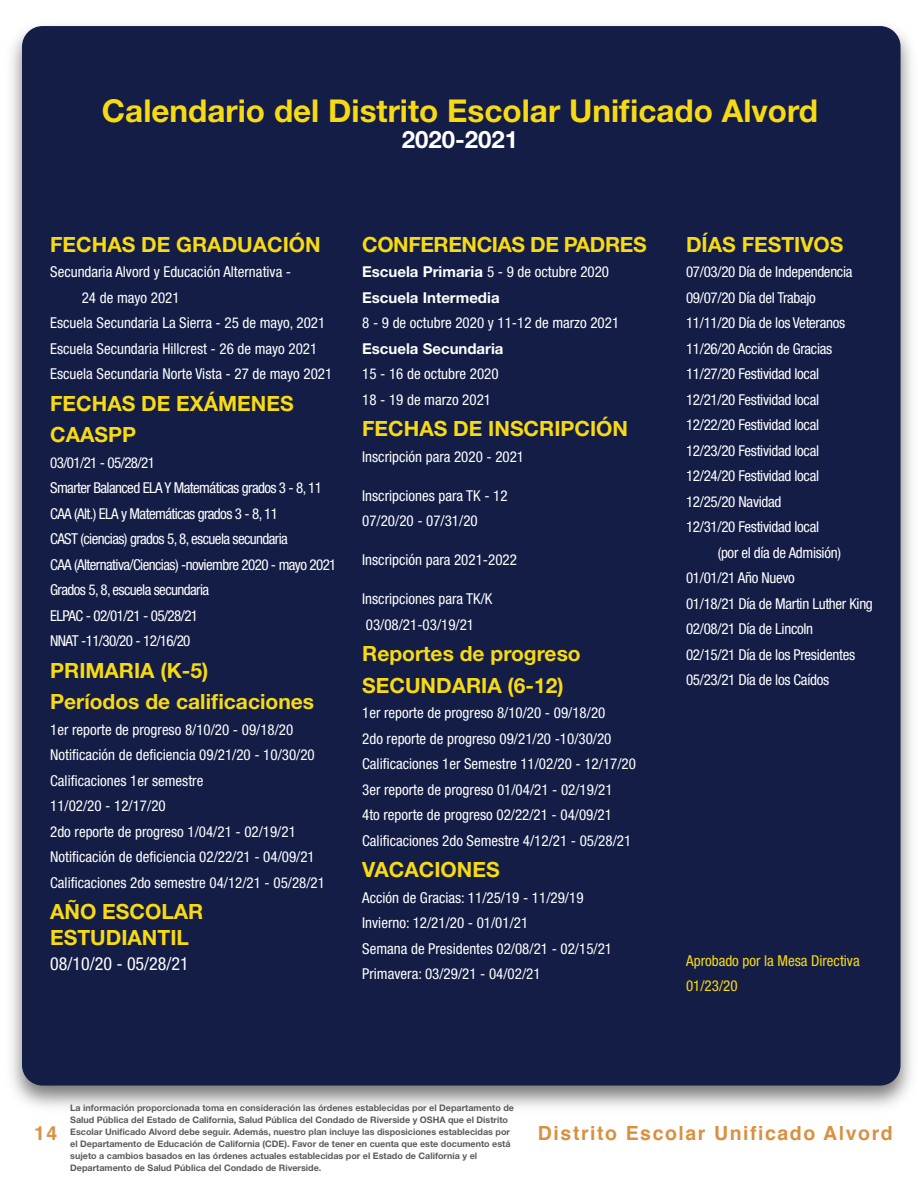
<style>
.page{position:relative;width:918px;height:1188px;background:#fff}
.page>*{position:absolute;margin:0;border:0;box-sizing:border-box;transform-origin:0 0}
.t1{font:700 31.5px "Helvetica Neue LT Std";color:#f8da14}
.t2{font:700 24px "Helvetica Neue LT Std";color:#fff}
.t3{font:700 21px/31.5px "Helvetica Neue LT Std";color:#f8da14}
.t4{font:700 21px "Helvetica Neue LT Std";letter-spacing:-.02em;color:#f8da14}
.t5{font:700 19.5px "Helvetica";letter-spacing:.08em;color:#d89142}
.t6{font:condensed 18px "Helvetica Neue LT Std";color:#fff}
.t7{font:condensed 15px/25.5px "Helvetica Neue LT Std";color:#fff}
.t8{font:condensed 15px/25.5px "Helvetica Neue LT Std";letter-spacing:-.02em;color:#fff}
.t9{font:condensed 15px/25.5px "Helvetica Neue LT Std";letter-spacing:-.04em;color:#fff}
.t10{font:700 15px/25.5px "Helvetica Neue LT Std";color:#fff}
.t11{font:condensed 15px/25.5px "Helvetica Neue LT Std";color:#f8da14}
.t12{font:700 9px/12px "Helvetica Neue LT Std";color:#5b5b5b}
.s1{font-weight:400;font-stretch:condensed}
</style>
<div class="page">
<div style="left:22px;top:26px;width:879px;height:1060px;background:#131d46;border-radius:20px"></div>
<h1 class="t1" style="left:102px;top:91px;width:718px">Calendario del Distrito Escolar Unificado Alvord</h1>
<h2 class="t2" style="left:402px;top:124px;width:118px">2020-2021</h2>
<h3 class="t3" style="left:50px;top:228px;width:272px">FECHAS DE GRADUACIÓN</h3>
<p class="t7" style="left:50px;top:259px;width:243px">Secundaria Alvord y Educación Alternativa -</p>
<p class="t7" style="left:82px;top:285px;width:99px">24 de mayo 2021</p>
<p class="t7" style="left:50px;top:310px;width:277px">Escuela Secundaria La Sierra - 25 de mayo, 2021</p>
<p class="t7" style="left:50px;top:336px;width:269px">Escuela Secundaria Hillcrest - 26 de mayo 2021</p>
<p class="t7" style="left:50px;top:361px;width:284px">Escuela Secundaria Norte Vista - 27 de mayo 2021</p>
<h3 class="t3" style="left:50px;top:387px;width:245px">FECHAS DE EXÁMENES<br>CAASPP</h3>
<p class="t9" style="left:50px;top:450px;width:288px">03/01/21 - 05/28/21<br>Smarter Balanced ELA Y Matemáticas grados 3 - 8, 11<br>CAA (Alt.) ELA y Matemáticas grados 3 - 8, 11<br>CAST (ciencias) grados 5, 8, escuela secundaria<br>CAA (Alternativa/Ciencias) -noviembre 2020 - mayo 2021<br>Grados 5, 8, escuela secundaria<br>ELPAC - 02/01/21 - 05/28/21<br>NNAT -11/30/20 - 12/16/20</p>
<h3 class="t3" style="left:50px;top:654px;width:265px">PRIMARIA (K-5)<br>Períodos de calificaciones</h3>
<p class="t7" style="left:50px;top:717px;width:276px">1er reporte de progreso 8/10/20 - 09/18/20<br>Notificación de deficiencia 09/21/20 - 10/30/20<br>Calificaciones 1er semestre<br>11/02/20 - 12/17/20<br>2do reporte de progreso 1/04/21 - 02/19/21<br>Notificación de deficiencia 02/22/21 - 04/09/21<br>Calificaciones 2do semestre 04/12/21 - 05/28/21</p>
<h3 class="t3" style="left:50px;top:899px;width:155px;line-height:25.5px">AÑO ESCOLAR<br>ESTUDIANTIL</h3>
<p class="t6" style="left:50px;top:954px;width:140px">08/10/20 - 05/28/21</p>
<h3 class="t4" style="left:362px;top:231px;width:286px">CONFERENCIAS DE PADRES</h3>
<p class="t10" style="left:362px;top:259px;width:248px">Escuela Primaria <span class="s1">5 - 9 de octubre 2020<br></span>Escuela Intermedia</p>
<p class="t7" style="left:362px;top:310px;width:259px">8 - 9 de octubre 2020 y 11-12 de marzo 2021</p>
<p class="t10" style="left:362px;top:335px;width:143px">Escuela Secundaria</p>
<p class="t7" style="left:362px;top:361px;width:138px">15 - 16 de octubre 2020<br>18 - 19 de marzo 2021</p>
<h3 class="t3" style="left:362px;top:413px;width:268px">FECHAS DE INSCRIPCIÓN</h3>
<p class="t7" style="left:362px;top:444px;width:163px">Inscripción para 2020 - 2021</p>
<p class="t7" style="left:362px;top:483px;width:147px">Inscripciones para TK - 12<br>07/20/20 - 07/31/20</p>
<p class="t7" style="left:362px;top:547px;width:156px">Inscripción para 2021-2022</p>
<p class="t7" style="left:362px;top:586px;width:132px">Inscripciones para TK/K<br>03/08/21-03/19/21</p>
<h3 class="t3" style="left:362px;top:638px;width:220px">Reportes de progreso<br>SECUNDARIA (6-12)</h3>
<p class="t7" style="left:362px;top:700px;width:275px">1er reporte de progreso 8/10/20 - 09/18/20<br>2do reporte de progreso 09/21/20 -10/30/20<br>Calificaciones 1er Semestre 11/02/20 - 12/17/20<br>3er reporte de progreso 01/04/21 - 02/19/21<br>4to reporte de progreso 02/22/21 - 04/09/21<br>Calificaciones 2do Semestre 4/12/21 - 05/28/21</p>
<h3 class="t3" style="left:362px;top:854px;width:139px">VACACIONES</h3>
<p class="t7" style="left:362px;top:885px;width:251px">Acción de Gracias: 11/25/19 - 11/29/19<br>Invierno: 12/21/20 - 01/01/21<br>Semana de Presidentes 02/08/21 - 02/15/21<br>Primavera: 03/29/21 - 04/02/21</p>
<h3 class="t3" style="left:686px;top:228px;width:159px">DÍAS FESTIVOS</h3>
<p class="t8" style="left:686px;top:259px;width:168px">07/03/20 Día de Independencia<br>09/07/20 Día del Trabajo<br>11/11/20 Día de los Veteranos<br>11/26/20 Acción de Gracias<br>11/27/20 Festividad local<br>12/21/20 Festividad local<br>12/22/20 Festividad local<br>12/23/20 Festividad local<br>12/24/20 Festividad local<br>12/25/20 Navidad<br>12/31/20 Festividad local</p>
<p class="t8" style="left:686px;top:540px;width:188px;text-indent:32px">(por el día de Admisión)<br>01/01/21 Año Nuevo<br>01/18/21 Día de Martin Luther King<br>02/08/21 Día de Lincoln<br>02/15/21 Día de los Presidentes<br>05/23/21 Día de los Caídos</p>
<p class="t11" style="left:686px;top:948px;width:175px">Aprobado por la Mesa Directiva<br>01/23/20</p>
<p class="t12" style="left:70px;top:1102px;width:445px">La información proporcionada toma en consideración las órdenes establecidas por el Departamento de Salud Pública del Estado de California, Salud Pública del Condado de Riverside y OSHA que el Distrito Escolar Unificado Alvord debe seguir. Además, nuestro plan incluye las disposiciones establecidas por el Departamento de Educación de California (CDE). Favor de tener en cuenta que este documento está sujeto a cambios basados en las órdenes actuales establecidas por el Estado de California y el Departamento de Salud Pública del Condado de Riverside.</p>
<h3 class="t5" style="left:34px;top:1117px;width:25px">14</h3>
<h3 class="t5" style="left:538px;top:1117px;width:356px">Distrito Escolar Unificado Alvord</h3>
</div>
